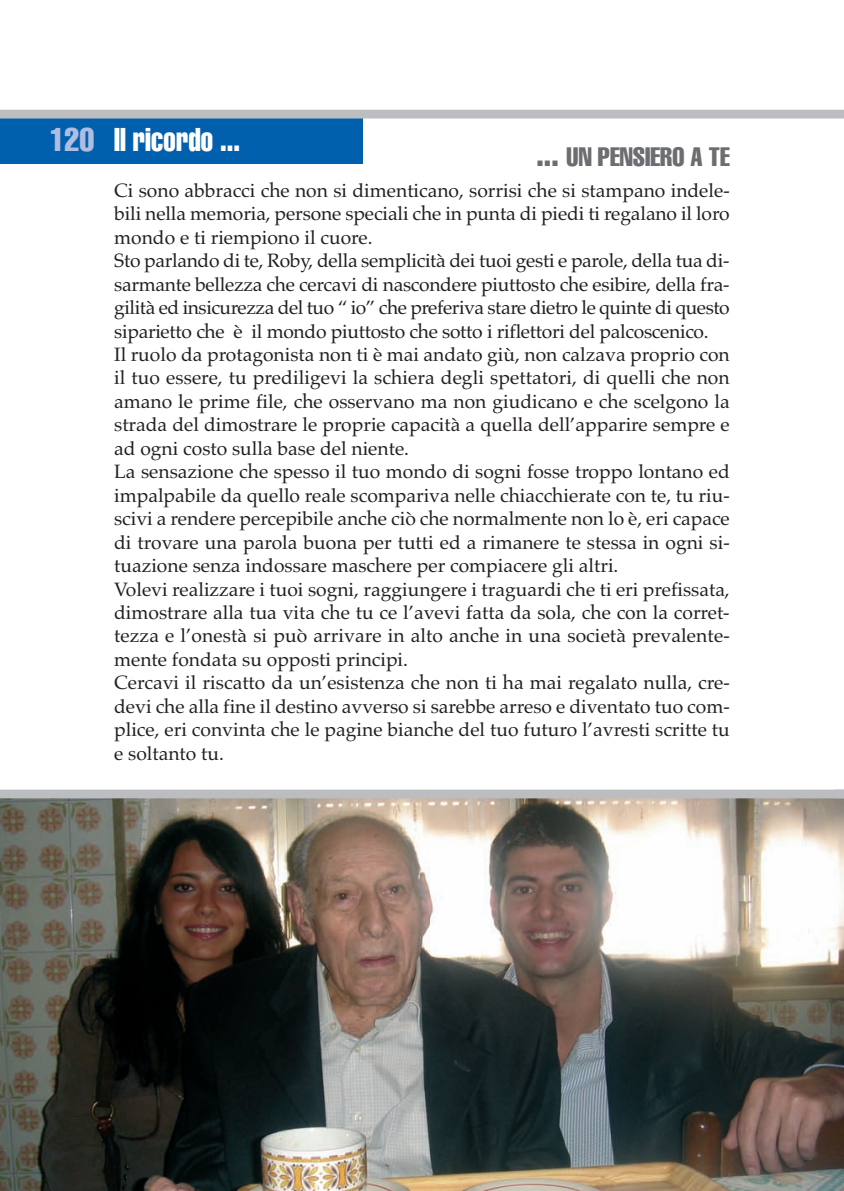
<style>
.page{position:relative;width:844px;height:1191px;background:#fff}
.page>*{position:absolute;margin:0;border:0;box-sizing:border-box;transform-origin:0 0}
.t1{font:extra-condensed 32.38px "Helvetica";color:#fff;scale:.9 1}
.t2{font:extra-condensed 26.25px "Helvetica";color:#6c6d70}
.t3{font:19.25px/23.4px "Palatino";color:#231f20}
.s1{color:#aebde0}
.s2{font-size:32.38px}
</style>
<div class="page">
<img style="left:0;top:798px;width:843px;height:393px">
<div style="left:0;top:114px;width:362px;height:50px;background:#0160ae"></div>
<div style="left:0;top:110px;width:843px;height:8px;background:#bcbdc0"></div>
<div style="left:0;top:789px;width:843px;height:9px;background:#bcbdc0"></div>
<h1 class="t1" style="left:50px;top:121px;width:213px"><span class="s1">120</span> Il ricordo ...</h1>
<h2 class="t2" style="left:536px;top:142px;width:195px"><span class="s2">...</span> UN PENSIERO A TE</h2>
<p class="t3" style="left:114px;top:178px;width:617px">Ci sono abbracci che non si dimenticano, sorrisi che si stampano indele&shy;bili nella memoria, persone speciali che in punta di piedi ti regalano il loro mondo e ti riempiono il cuore.<br>Sto parlando di te, Roby, della semplicità dei tuoi gesti e parole, della tua di&shy;sarmante bellezza che cercavi di nascondere piuttosto che esibire, della fra&shy;gilità ed insicurezza del tuo “ io” che preferiva stare dietro le quinte di questo siparietto che è il mondo piuttosto che sotto i riflettori del palcoscenico.<br>Il ruolo da protagonista non ti è mai andato giù, non calzava proprio con il tuo essere, tu prediligevi la schiera degli spettatori, di quelli che non amano le prime file, che osservano ma non giudicano e che scelgono la strada del dimostrare le proprie capacità a quella dell’apparire sempre e ad ogni costo sulla base del niente.<br>La sensazione che spesso il tuo mondo di sogni fosse troppo lontano ed impalpabile da quello reale scompariva nelle chiacchierate con te, tu riu&shy;scivi a rendere percepibile anche ciò che normalmente non lo è, eri capace di trovare una parola buona per tutti ed a rimanere te stessa in ogni si&shy;tuazione senza indossare maschere per compiacere gli altri.<br>Volevi realizzare i tuoi sogni, raggiungere i traguardi che ti eri prefissata, dimostrare alla tua vita che tu ce l’avevi fatta da sola, che con la corret&shy;tezza e l’onestà si può arrivare in alto anche in una società prevalente&shy;mente fondata su opposti principi.<br>Cercavi il riscatto da un’esistenza che non ti ha mai regalato nulla, cre&shy;devi che alla fine il destino avverso si sarebbe arreso e diventato tuo com&shy;plice, eri convinta che le pagine bianche del tuo futuro l’avresti scritte tu e soltanto tu.</p>
</div>
